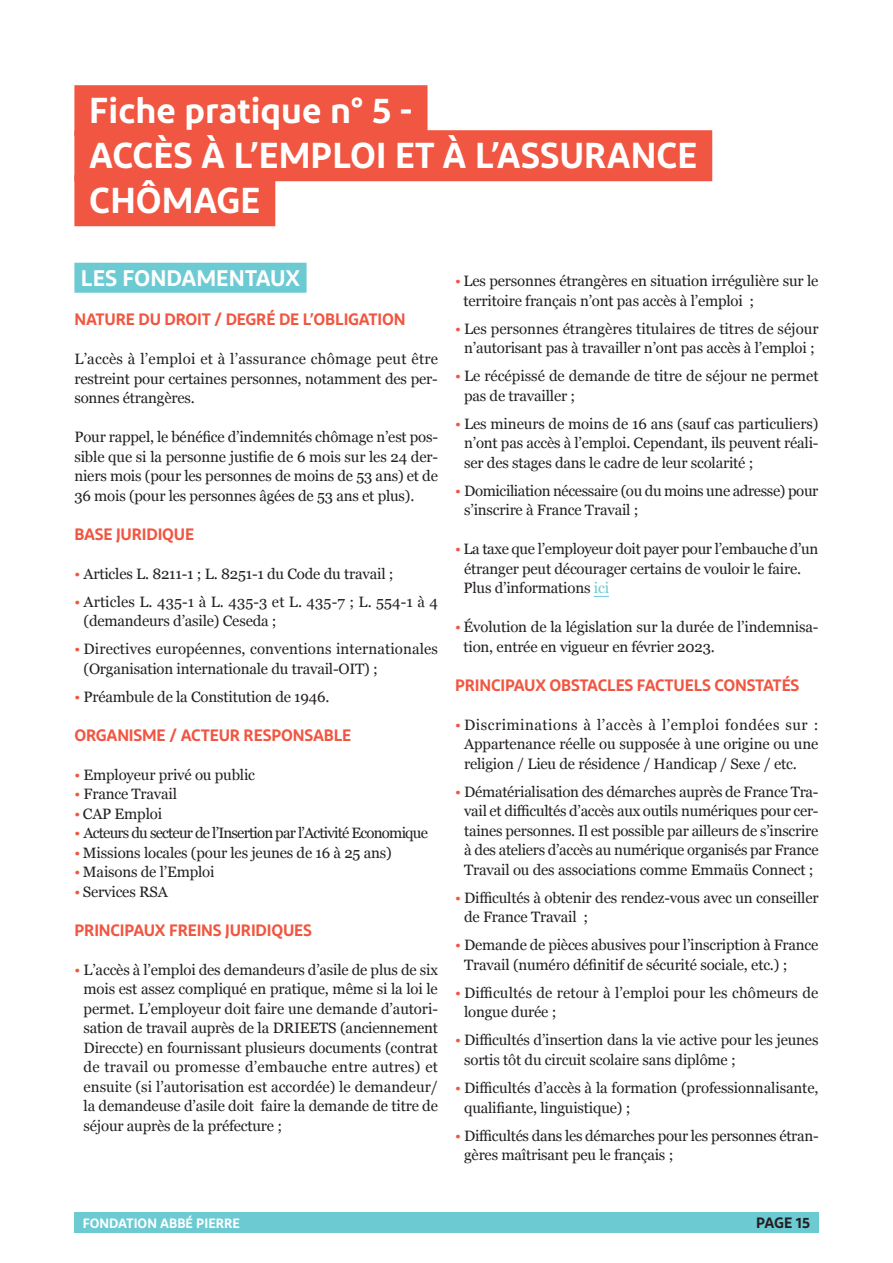
<style>
.page{position:relative;width:893px;height:1263px;background:#fff}
.page>*{position:absolute;margin:0;border:0;box-sizing:border-box;transform-origin:0 0}
.t1{font:600 36px/45px "Diodrum";color:#fff}
.t2{font:600 22.5px "Diodrum";color:#fff}
.t3{font:600 16.5px "Diodrum";letter-spacing:-.01em;color:#f05641}
.t4{font:15px/19.5px "Georgia";letter-spacing:-.01em;color:#231f20}
.t5{font:15px "Georgia";letter-spacing:-.05em;color:#231f20}
.t6{font:600 15px "Diodrum";letter-spacing:-.015em;color:#231f20}
.t7{font:600 13.5px "Diodrum";color:#fff}
.s1{color:#f05641}
.s2{color:#fff}
.s3{color:#6ccad3}
</style>
<div class="page">
<div style="left:74px;top:1212px;width:745px;height:20px;background:#6ccad3"></div>
<div style="left:74px;top:263px;width:233px;height:30px;background:#6ccad3"></div>
<svg style="left:594px;top:596px;width:15px;height:1px"></svg>
<div style="left:74px;top:85px;width:353px;height:51px;background:#f05641"></div>
<div style="left:74px;top:130px;width:638px;height:51px;background:#f05641"></div>
<div style="left:74px;top:175px;width:201px;height:51px;background:#f05641"></div>
<h1 class="t1" style="left:89px;top:87px;width:610px">Fiche pratique n° 5 -<br>ACCÈS À L’EMPLOI ET À L’ASSURANCE<br>CHÔMAGE</h1>
<h2 class="t2" style="left:81px;top:264px;width:221px">LES FONDAMENTAUX</h2>
<p class="t3" style="left:74px;top:309px;width:333px">NATURE DU DROIT / DEGRÉ DE L’OBLIGATION</p>
<p class="t4" style="left:74px;top:349px;width:365px;text-align:justify">L’accès à l’emploi et à l’assurance chômage peut être restreint pour certaines personnes, notamment des per&shy;sonnes étrangères.</p>
<p class="t4" style="left:74px;top:427px;width:365px;text-align:justify">Pour rappel, le bénéfice d’indemnités chômage n’est pos&shy;sible que si la personne justifie de 6 mois sur les 24 der&shy;niers mois (pour les personnes de moins de 53 ans) et de 36 mois (pour les personnes âgées de 53 ans et plus).</p>
<p class="t3" style="left:74px;top:523px;width:121px">BASE JURIDIQUE</p>
<p class="t4" style="left:74px;top:563px;width:321px"><span class="s1">•</span> Articles L. 8211-1 ; L. 8251-1 du Code du travail ;</p>
<p class="t4" style="left:84px;top:591px;width:356px;text-indent:-9px"><span class="s1">•</span> Articles L. 435-1 à L. 435-3 et L. 435-7 ; L. 554-1 à 4 (demandeurs d’asile) Ceseda ;</p>
<p class="t4" style="left:84px;top:639px;width:356px;text-indent:-9px"><span class="s1">•</span> Directives européennes, conventions internationales (Organisation internationale du travail-OIT) ;</p>
<p class="t4" style="left:74px;top:686px;width:257px"><span class="s1">•</span> Préambule de la Constitution de 1946.</p>
<p class="t3" style="left:74px;top:724px;width:278px">ORGANISME / ACTEUR RESPONSABLE</p>
<p class="t4" style="left:74px;top:764px;width:182px"><span class="s1">•</span> Employeur privé ou public</p>
<p class="t4" style="left:74px;top:784px;width:104px"><span class="s1">•</span> France Travail</p>
<p class="t4" style="left:74px;top:803px;width:89px"><span class="s1">•</span> CAP Emploi</p>
<p class="t5" style="left:74px;top:822px;width:355px"><span class="s1">•</span> Acteurs du secteur de l’Insertion par l’Activité Economique</p>
<p class="t4" style="left:74px;top:842px;width:319px"><span class="s1">•</span> Missions locales (pour les jeunes de 16 à 25 ans)</p>
<p class="t4" style="left:74px;top:862px;width:142px"><span class="s1">•</span> Maisons de l’Emploi</p>
<p class="t4" style="left:74px;top:881px;width:95px"><span class="s1">•</span> Services RSA</p>
<p class="t3" style="left:74px;top:919px;width:239px">PRINCIPAUX FREINS JURIDIQUES</p>
<p class="t4" style="left:84px;top:959px;width:356px;text-align:justify;text-indent:-9px"><span class="s1">•</span> L’accès à l’emploi des demandeurs d’asile de plus de six mois est assez compliqué en pratique, même si la loi le permet. L’employeur doit faire une demande d’autori&shy;sation de travail auprès de la DRIEETS (anciennement Direccte) en fournissant plusieurs documents (contrat de travail ou promesse d’embauche entre autres) et ensuite (si l’autorisation est accordée) le demandeur/ la demandeuse d’asile doit faire la demande de titre de séjour auprès de la préfecture ;</p>
<p class="t4" style="left:463px;top:271px;width:357px;text-indent:-9px"><span class="s1">•</span> Les personnes étrangères en situation irrégulière sur le territoire français n’ont pas accès à l’emploi ;</p>
<p class="t4" style="left:455px;top:318px;width:365px;text-align:center"><span class="s1">•</span> Les personnes étrangères titulaires de titres de séjour n’autorisant pas à travailler n’ont pas accès à l’emploi ;</p>
<p class="t4" style="left:464px;top:366px;width:356px;text-indent:-9px"><span class="s1">•</span> Le récépissé de demande de titre de séjour ne permet pas de travailler ;</p>
<p class="t4" style="left:464px;top:413px;width:356px;text-align:justify;text-indent:-9px"><span class="s1">•</span> Les mineurs de moins de 16 ans (sauf cas particuliers) n’ont pas accès à l’emploi. Cependant, ils peuvent réali&shy;ser des stages dans le cadre de leur scolarité ;</p>
<p class="t4" style="left:464px;top:480px;width:356px;text-indent:-9px"><span class="s1">•</span> Domiciliation nécessaire (ou du moins une adresse) pour s’inscrire à France Travail ;</p>
<p class="t4" style="left:455px;top:539px;width:365px"><span class="s1">•</span> La taxe que l’employeur doit payer pour l’embauche d’un</p>
<p class="t4" style="left:463px;top:558px;width:339px;text-indent:-9px"><span class="s2">•</span> étranger peut décourager certains de vouloir le faire.<br>Plus d’informations <span class="s3">ici</span></p>
<p class="t4" style="left:463px;top:617px;width:357px;text-indent:-9px"><span class="s1">•</span> Évolution de la législation sur la durée de l’indemnisa&shy;tion, entrée en vigueur en février 2023.</p>
<p class="t3" style="left:455px;top:674px;width:346px">PRINCIPAUX OBSTACLES FACTUELS CONSTATÉS</p>
<p class="t4" style="left:464px;top:714px;width:356px;text-align:justify;text-indent:-9px"><span class="s1">•</span> Discriminations à l’accès à l’emploi fondées sur :<br>Appartenance réelle ou supposée à une origine ou une religion / Lieu de résidence / Handicap / Sexe / etc.</p>
<p class="t4" style="left:464px;top:781px;width:356px;text-align:justify;text-indent:-9px"><span class="s1">•</span> Dématérialisation des démarches auprès de France Tra&shy;vail et difficultés d’accès aux outils numériques pour cer&shy;taines personnes. Il est possible par ailleurs de s’inscrire à des ateliers d’accès au numérique organisés par France Travail ou des associations comme Emmaüs Connect ;</p>
<p class="t4" style="left:464px;top:887px;width:356px;text-indent:-9px"><span class="s1">•</span> Difficultés à obtenir des rendez-vous avec un conseiller de France Travail ;</p>
<p class="t4" style="left:464px;top:935px;width:356px;text-indent:-9px"><span class="s1">•</span> Demande de pièces abusives pour l’inscription à France<br>Travail (numéro définitif de sécurité sociale, etc.) ;</p>
<p class="t4" style="left:464px;top:982px;width:356px;text-indent:-9px"><span class="s1">•</span> Difficultés de retour à l’emploi pour les chômeurs de longue durée ;</p>
<p class="t4" style="left:464px;top:1030px;width:356px;text-indent:-9px"><span class="s1">•</span> Difficultés d’insertion dans la vie active pour les jeunes sortis tôt du circuit scolaire sans diplôme ;</p>
<p class="t4" style="left:464px;top:1077px;width:356px;text-indent:-9px"><span class="s1">•</span> Difficultés d’accès à la formation (professionnalisante, qualifiante, linguistique) ;</p>
<p class="t4" style="left:464px;top:1125px;width:356px;text-indent:-9px"><span class="s1">•</span> Difficultés dans les démarches pour les personnes étran&shy;gères maîtrisant peu le français ;</p>
<p class="t7" style="left:83px;top:1215px;width:159px">FONDATION ABBÉ PIERRE</p>
<p class="t6" style="left:756px;top:1213px;width:55px">PAGE 15</p>
</div>
